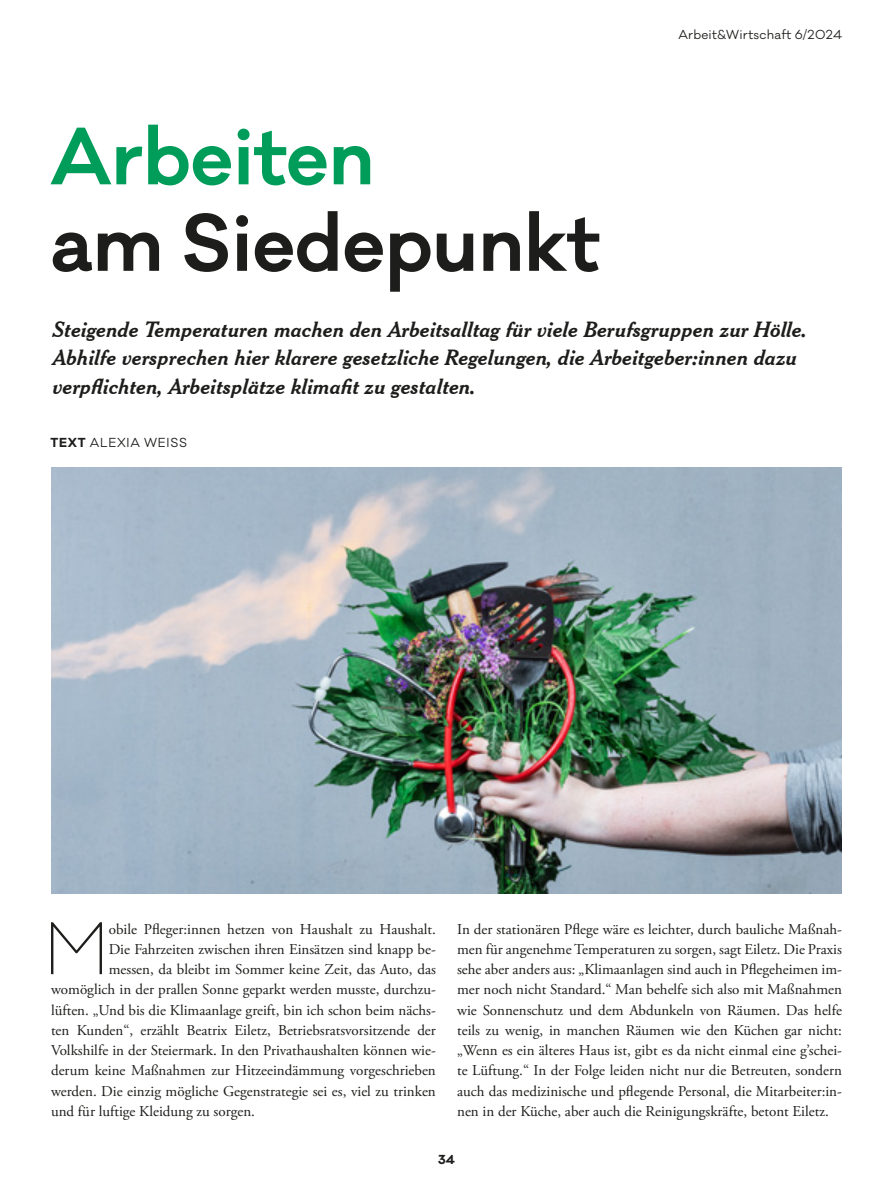
<style>
.page{position:relative;width:893px;height:1191px;background:#fff}
.page>*{position:absolute;margin:0;border:0;box-sizing:border-box;transform-origin:0 0}
.t1{font:600 74.55px "Galano Classic";letter-spacing:-.005em;color:#1d1d1b}
.t2{font:600 74.55px "Galano Classic";letter-spacing:-.005em;color:#009d5a}
.t3{font:200 68.25px "Galano Classic";color:#1d1d1b}
.t4{font:21px/28.5px "Cheltenham BT Bold Italic Headline";letter-spacing:-.005em;color:#1d1d1b}
.t5{font:15px/20.2px "Adobe Garamond Pro";color:#1d1d1b;text-align:justify}
.t6{font:12px "Galano Classic";letter-spacing:.02em;color:#1d1d1b}
.t7{font:12px "Galano Classic";letter-spacing:.06em;color:#1d1d1b}
.t8{font:700 12px "Galano Classic";color:#1d1d1b}
.s1{font-weight:700}
</style>
<div class="page">
<img style="left:51px;top:468px;width:791px;height:425px">
<p class="t6" style="left:678px;top:27px;width:165px">Arbeit&amp;Wirtschaft 6/2024</p>
<h1 class="t2" style="left:50px;top:107px;width:325px">Arbeiten</h1>
<h1 class="t1" style="left:50px;top:194px;width:550px">am Siedepunkt</h1>
<h3 class="t4" style="left:53px;top:315px;width:756px">Steigende Temperaturen machen den Arbeitsalltag für viele Berufsgruppen zur Hölle.<br>Abhilfe versprechen hier klarere gesetzliche Regelungen, die Arbeitgeber:innen dazu verpflichten, Arbeitsplätze klimafit zu gestalten.</h3>
<p class="t7" style="left:51px;top:435px;width:138px"><span class="s1">TEXT</span> ALEXIA WEISS</p>
<h2 class="t3" style="left:44px;top:904px;width:66px">M</h2>
<p class="t5" style="left:109px;top:919px;width:329px">obile Pfleger:innen hetzen von Haushalt zu Haushalt.</p>
<p class="t5" style="left:109px;top:939px;width:329px">Die Fahrzeiten zwischen ihren Einsätzen sind knapp be-</p>
<p class="t5" style="left:109px;top:959px;width:329px">messen, da bleibt im Sommer keine Zeit, das Auto, das</p>
<p class="t5" style="left:51px;top:980px;width:386px">womöglich in der prallen Sonne geparkt werden musste, durchzu-</p>
<p class="t5" style="left:51px;top:1000px;width:386px">lüften. „Und bis die Klimaanlage greift, bin ich schon beim nächs-</p>
<p class="t5" style="left:51px;top:1020px;width:386px">ten Kunden“, erzählt Beatrix Eiletz, Betriebsratsvorsitzende der</p>
<p class="t5" style="left:51px;top:1040px;width:386px">Volkshilfe in der Steiermark. In den Privathaushalten können wie-</p>
<p class="t5" style="left:51px;top:1061px;width:386px">derum keine Maßnahmen zur Hitzeeindämmung vorgeschrieben</p>
<p class="t5" style="left:51px;top:1081px;width:386px">werden. Die einzig mögliche Gegenstrategie sei es, viel zu trinken</p>
<p class="t5" style="left:51px;top:1101px;width:205px">und für luftige Kleidung zu sorgen.</p>
<p class="t5" style="left:457px;top:919px;width:386px">In der stationären Pflege wäre es leichter, durch bauliche Maßnah&shy;men für angenehme Temperaturen zu sorgen, sagt Eiletz. Die Praxis sehe aber anders aus: „Klimaanlagen sind auch in Pflegeheimen im&shy;mer noch nicht Standard.“ Man behelfe sich also mit Maßnahmen wie Sonnenschutz und dem Abdunkeln von Räumen. Das helfe teils zu wenig, in manchen Räumen wie den Küchen gar nicht: „Wenn es ein älteres Haus ist, gibt es da nicht einmal eine g’schei&shy;te Lüftung.“ In der Folge leiden nicht nur die Betreuten, sondern auch das medizinische und pflegende Personal, die Mitarbeiter:in&shy;nen in der Küche, aber auch die Reinigungskräfte, betont Eiletz.</p>
<p class="t8" style="left:438px;top:1151px;width:18px">34</p>
</div>
